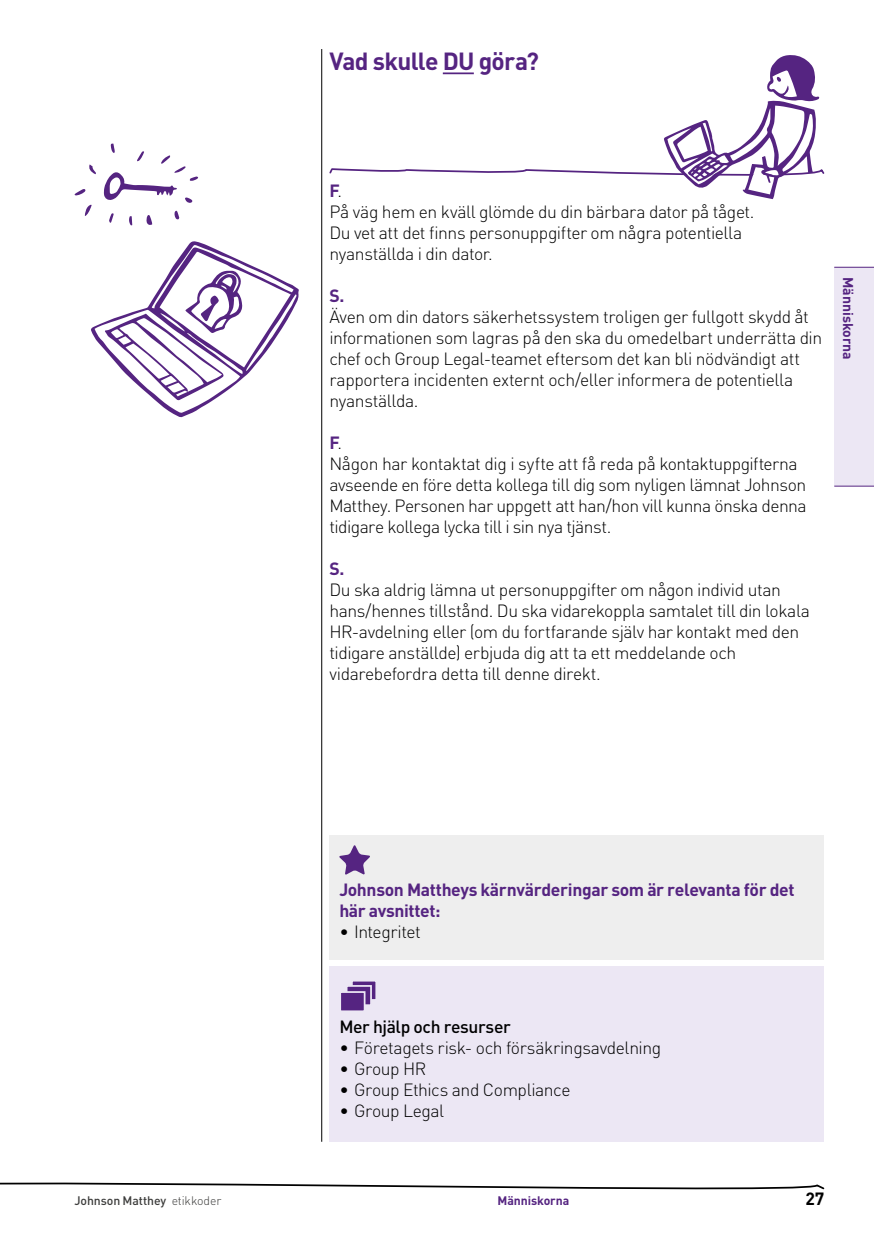
<style>
.page{position:relative;width:874px;height:1241px;background:#fff}
.page>*{position:absolute;margin:0;border:0;box-sizing:border-box;transform-origin:0 0}
.t1{font:700 24.5px "DIN";letter-spacing:-.03em;color:#552481}
.t2{font:300 17.5px/21px "DIN";letter-spacing:-.025em;color:#000}
.t3{font:700 17.5px/21px "DIN";letter-spacing:-.02em;color:#552481}
.t4{font:500 17.5px "DIN";letter-spacing:-.025em;color:#000}
.t5{font:700 17.5px "DIN";color:#000}
.t6{font:700 14px "DIN";letter-spacing:-.005em;color:#552481}
.t7{font:500 12.25px "DIN";letter-spacing:-.01em;color:#3c3c3b}
.t8{font:700 12.25px "DIN";letter-spacing:-.01em;color:#552481}
.s1{font-weight:300}
.s2{font-weight:700;color:#552481}
</style>
<div class="page">
<hr style="left:321px;top:49px;width:1px;height:1092px;background:#000">
<svg style="left:146px;top:215px;width:6px;height:10px"></svg>
<svg style="left:85px;top:205px;width:7px;height:11px"></svg>
<svg style="left:74px;top:189px;width:12px;height:7px"></svg>
<svg style="left:89px;top:164px;width:7px;height:10px"></svg>
<svg style="left:174px;top:211px;width:5px;height:8px"></svg>
<svg style="left:109px;top:213px;width:5px;height:10px"></svg>
<svg style="left:104px;top:144px;width:94px;height:59px"></svg>
<svg style="left:129px;top:216px;width:3px;height:9px"></svg>
<svg style="left:91px;top:241px;width:208px;height:176px"></svg>
<svg style="left:329px;top:55px;width:496px;height:144px"></svg>
<div style="left:329px;top:966px;width:494px;height:175px;background:#ece7f4"></div>
<div style="left:351px;top:979px;width:26px;height:21px;background:#552481;border:2px solid #ece7f4"></div>
<div style="left:345px;top:984px;width:27px;height:21px;background:#552481;border:2px solid #ece7f4"></div>
<div style="left:339px;top:990px;width:26px;height:21px;background:#552481;border:2px solid #ece7f4"></div>
<hr style="left:442px;top:72px;width:31px;height:2px;background:#552481">
<div style="left:329px;top:835px;width:494px;height:124px;background:#eee"></div>
<svg style="left:339px;top:845px;width:31px;height:29px"></svg>
<svg style="left:0;top:1182px;width:823px;height:8px"></svg>
<div style="left:833px;top:267px;width:40px;height:219px;background:#ece7f4"></div>
<hr style="left:833px;top:267px;width:40px;height:1px;background:#552481">
<hr style="left:833px;top:486px;width:40px;height:1px;background:#552481">
<p class="t7" style="left:74px;top:1192px;width:148px">Johnson Matthey <span class="s1">etikkoder</span></p>
<h1 class="t1" style="left:329px;top:45px;width:211px">Vad skulle DU göra?</h1>
<p class="t2" style="left:329px;top:180px;width:426px"><span class="s2">F</span>.<br>På väg hem en kväll glömde du din bärbara dator på tåget.<br>Du vet att det finns personuppgifter om några potentiella nyanställda i din dator.</p>
<p class="t3" style="left:329px;top:284px;width:16px">S.</p>
<p class="t2" style="left:329px;top:306px;width:494px">Även om din dators säkerhetssystem troligen ger fullgott skydd åt informationen som lagras på den ska du omedelbart underrätta din chef och Group Legal-teamet eftersom det kan bli nödvändigt att rapportera incidenten externt och/eller informera de potentiella nyanställda.</p>
<p class="t2" style="left:329px;top:432px;width:478px"><span class="s2">F</span>.<br>Någon har kontaktat dig i syfte att få reda på kontaktuppgifterna avseende en före detta kollega till dig som nyligen lämnat Johnson Matthey. Personen har uppgett att han/hon vill kunna önska denna tidigare kollega lycka till i sin nya tjänst.</p>
<p class="t3" style="left:329px;top:557px;width:16px">S.</p>
<p class="t2" style="left:329px;top:579px;width:482px">Du ska aldrig lämna ut personuppgifter om någon individ utan hans/hennes tillstånd. Du ska vidarekoppla samtalet till din lokala HR-avdelning eller (om du fortfarande själv har kontakt med den tidigare anställde) erbjuda dig att ta ett meddelande och vidarebefordra detta till denne direkt.</p>
<p class="t6" style="left:856px;top:277px;width:84px;rotate:90deg">Människorna</p>
<p class="t3" style="left:339px;top:877px;width:456px">Johnson Mattheys kärnvärderingar som är relevanta för det här avsnittet:</p>
<p class="t2" style="left:339px;top:920px;width:83px">• Integritet</p>
<p class="t4" style="left:339px;top:1015px;width:173px">Mer hjälp och resurser</p>
<p class="t2" style="left:339px;top:1037px;width:323px">• Företagets risk- och försäkringsavdelning</p>
<p class="t2" style="left:339px;top:1058px;width:88px">• Group HR</p>
<p class="t2" style="left:339px;top:1079px;width:233px">• Group Ethics and Compliance</p>
<p class="t2" style="left:339px;top:1100px;width:106px">• Group Legal</p>
<p class="t8" style="left:497px;top:1192px;width:73px">Människorna</p>
<p class="t5" style="left:805px;top:1186px;width:20px">27</p>
</div>
